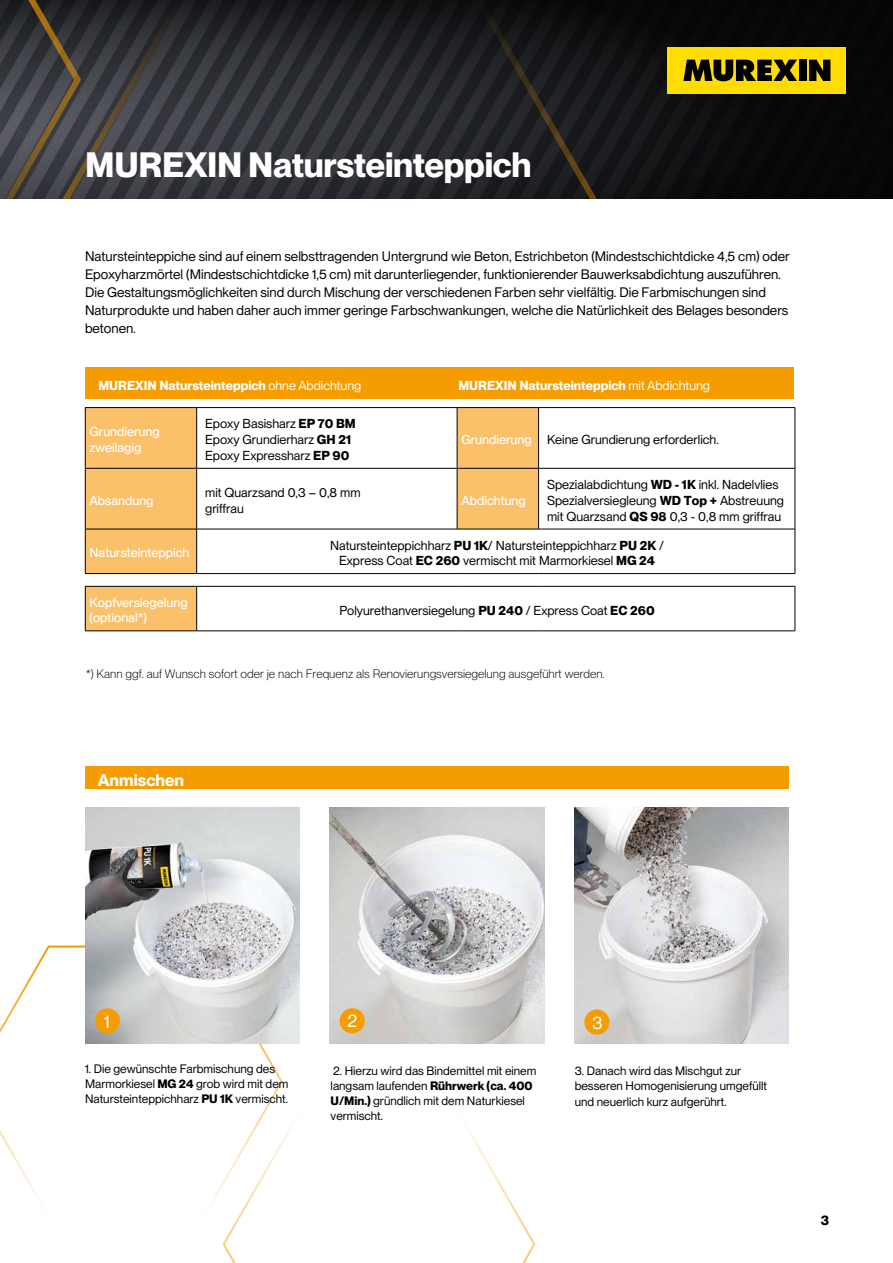
<style>
.page{position:relative;width:893px;height:1263px;background:#fff}
.page>*{position:absolute;margin:0;border:0;box-sizing:border-box;transform-origin:0 0}
.t1{font:700 34.5px "PP Neue Montreal";letter-spacing:-.01em;color:#fff}
.t2{font:17.7px "PP Neue Montreal";color:#fff}
.t3{font:700 16.5px "PP Neue Montreal";color:#fff}
.t4{font:13.5px/18px "PP Neue Montreal";color:#000}
.t5{font:700 13.5px "PP Neue Montreal";color:#000}
.t6{font:12.75px/15.8px "PP Neue Montreal";color:#000}
.t7{font:500 12.75px/15.8px "PP Neue Montreal";color:#fff}
.t8{font:700 12.75px "PP Neue Montreal";color:#fff}
.t9{font:12px/15px "PP Neue Montreal";color:#000}
.t10{font:300 12px "PP Neue Montreal";color:#000}
.s1{font-weight:400}
.s2{font-weight:700}
.s3{font-weight:500;color:#fff}
</style>
<div class="page">
<svg style="left:0;top:945px;width:284px;height:263px"></svg>
<svg style="left:221px;top:1107px;width:315px;height:156px"></svg>
<div style="left:85px;top:766px;width:704px;height:23px;background:#f59c00"></div>
<img style="left:85px;top:808px;width:214px;height:235px">
<img style="left:330px;top:808px;width:214px;height:235px">
<img style="left:575px;top:808px;width:214px;height:235px">
<div style="left:584px;top:1009px;width:25px;height:26px;background:#f59c00;border-radius:50%"></div>
<div style="left:340px;top:1008px;width:25px;height:25px;background:#f59c00;border-radius:50%"></div>
<div style="left:95px;top:1008px;width:25px;height:25px;background:#f59c00;border-radius:50%"></div>
<svg style="left:85px;top:408px;width:112px;height:223px;background:#f9c271"></svg>
<svg style="left:197px;top:408px;width:598px;height:60px"></svg>
<svg style="left:197px;top:469px;width:598px;height:162px"></svg>
<hr style="left:795px;top:529px;width:1px;height:44px;background:#000">
<hr style="left:795px;top:586px;width:1px;height:45px;background:#000">
<hr style="left:85px;top:407px;width:112px;height:1px;background:#000">
<hr style="left:85px;top:408px;width:1px;height:60px;background:#000">
<hr style="left:197px;top:407px;width:260px;height:1px;background:#000">
<hr style="left:196px;top:408px;width:1px;height:60px;background:#000">
<hr style="left:457px;top:407px;width:82px;height:1px;background:#000">
<hr style="left:457px;top:408px;width:1px;height:60px;background:#000">
<hr style="left:539px;top:407px;width:256px;height:1px;background:#000">
<hr style="left:538px;top:408px;width:1px;height:60px;background:#000">
<hr style="left:795px;top:408px;width:1px;height:60px;background:#000">
<hr style="left:85px;top:468px;width:112px;height:1px;background:#000">
<hr style="left:85px;top:468px;width:1px;height:61px;background:#000">
<hr style="left:197px;top:468px;width:260px;height:1px;background:#000">
<hr style="left:196px;top:468px;width:1px;height:61px;background:#000">
<hr style="left:457px;top:468px;width:82px;height:1px;background:#000">
<hr style="left:457px;top:468px;width:1px;height:61px;background:#000">
<hr style="left:539px;top:468px;width:256px;height:1px;background:#000">
<hr style="left:538px;top:468px;width:1px;height:61px;background:#000">
<hr style="left:795px;top:468px;width:1px;height:61px;background:#000">
<hr style="left:85px;top:529px;width:112px;height:1px;background:#000">
<hr style="left:85px;top:529px;width:1px;height:44px;background:#000">
<hr style="left:197px;top:529px;width:260px;height:1px;background:#000">
<hr style="left:196px;top:529px;width:1px;height:44px;background:#000">
<hr style="left:457px;top:529px;width:82px;height:1px;background:#000">
<hr style="left:539px;top:529px;width:256px;height:1px;background:#000">
<hr style="left:85px;top:586px;width:1px;height:45px;background:#000">
<hr style="left:196px;top:586px;width:1px;height:45px;background:#000">
<hr style="left:85px;top:631px;width:112px;height:1px;background:#000">
<hr style="left:197px;top:631px;width:260px;height:1px;background:#000">
<hr style="left:457px;top:631px;width:82px;height:1px;background:#000">
<hr style="left:539px;top:631px;width:256px;height:1px;background:#000">
<hr style="left:85px;top:573px;width:112px;height:1px;background:#000">
<hr style="left:197px;top:573px;width:260px;height:1px;background:#000">
<hr style="left:457px;top:573px;width:82px;height:1px;background:#000">
<hr style="left:539px;top:573px;width:256px;height:1px;background:#000">
<hr style="left:85px;top:586px;width:112px;height:1px;background:#000">
<hr style="left:197px;top:586px;width:260px;height:1px;background:#000">
<hr style="left:457px;top:586px;width:82px;height:1px;background:#000">
<hr style="left:539px;top:586px;width:256px;height:1px;background:#000">
<div style="left:86px;top:368px;width:708px;height:31px;background:#f59c00"></div>
<img style="left:633px;top:0;width:260px;height:198px">
<svg style="left:0;top:0;width:26px;height:198px;background:#3e3f43"></svg>
<svg style="left:26px;top:0;width:607px;height:198px;background:#2a2b2e"></svg>
<div style="left:668px;top:47px;width:178px;height:47px;background:#fd0"></div>
<div style="left:799px;top:60px;width:8px;height:21px;background:#000"></div>
<svg style="left:809px;top:60px;width:21px;height:21px"></svg>
<svg style="left:683px;top:60px;width:114px;height:21px"></svg>
<h1 class="t1" style="left:85px;top:144px;width:448px">MUREXIN Natursteinteppich</h1>
<p class="t4" style="left:85px;top:248px;width:706px">Natursteinteppiche sind auf einem selbsttragenden Untergrund wie Beton, Estrichbeton (Mindestschichtdicke 4,5 cm) oder Epoxyharzmörtel (Mindestschichtdicke 1,5 cm) mit darunterliegender, funktionierender Bauwerksabdichtung auszuführen.<br>Die Gestaltungsmöglichkeiten sind durch Mischung der verschiedenen Farben sehr vielfältig. Die Farbmischungen sind Naturprodukte und haben daher auch immer geringe Farbschwankungen, welche die Natürlichkeit des Belages besonders betonen.</p>
<p class="t8" style="left:98px;top:377px;width:264px">MUREXIN Natursteinteppich <span class="s1">ohne Abdichtung</span></p>
<p class="t8" style="left:458px;top:377px;width:253px">MUREXIN Natursteinteppich <span class="s1">mit Abdichtung</span></p>
<p class="t7" style="left:90px;top:424px;width:72px">Grundierung zweilagig</p>
<p class="t6" style="left:205px;top:416px;width:152px">Epoxy Basisharz <span class="s2">EP 70 BM<br></span>Epoxy Grundierharz <span class="s2">GH 21<br></span>Epoxy Expressharz <span class="s2">EP 90</span></p>
<p class="t6" style="left:461px;top:432px;width:259px"><span class="s3">Grundierung</span> Keine Grundierung erforderlich.</p>
<p class="t7" style="left:90px;top:492px;width:65px">Absandung</p>
<p class="t6" style="left:205px;top:484px;width:157px">mit Quarzsand 0,3 – 0,8 mm griffrau</p>
<p class="t7" style="left:461px;top:492px;width:66px">Abdichtung</p>
<p class="t6" style="left:547px;top:477px;width:238px">Spezialabdichtung <span class="s2">WD - 1K</span> inkl. Nadelvlies<br>Spezialversiegleung <span class="s2">WD Top +</span> Abstreuung mit Quarzsand <span class="s2">QS 98</span> 0,3 - 0,8 mm griffrau</p>
<p class="t7" style="left:90px;top:545px;width:101px">Natursteinteppich</p>
<p class="t6" style="left:330px;top:538px;width:335px;line-height:15.3px;text-align:center">Natursteinteppichharz <span class="s2">PU 1K</span>/ Natursteinteppichharz <span class="s2">PU 2K</span> /<br>Express Coat <span class="s2">EC 260</span> vermischt mit Marmorkiesel <span class="s2">MG 24</span></p>
<p class="t7" style="left:90px;top:595px;width:100px;line-height:15.3px">Kopfversiegelung (optional*)</p>
<p class="t6" style="left:339px;top:602px;width:317px">Polyurethanversiegelung <span class="s2">PU 240</span> / Express Coat <span class="s2">EC 260</span></p>
<p class="t10" style="left:86px;top:667px;width:520px">*) Kann ggf. auf Wunsch sofort oder je nach Frequenz als Renovierungsversiegelung ausgeführt werden.</p>
<p class="t3" style="left:98px;top:770px;width:88px">Anmischen</p>
<h2 class="t2" style="left:104px;top:1011px;width:7px">1</h2>
<h2 class="t2" style="left:347px;top:1010px;width:11px">2</h2>
<h2 class="t2" style="left:592px;top:1012px;width:12px">3</h2>
<p class="t9" style="left:85px;top:1061px;width:205px">1. Die gewünschte Farbmischung des<br>Marmorkiesel <span class="s2">MG 24</span> grob wird mit dem<br>Natursteinteppichharz <span class="s2">PU 1K</span> vermischt.</p>
<p class="t9" style="left:331px;top:1063px;width:207px">2. Hierzu wird das Bindemittel mit einem langsam laufenden <span class="s2">Rührwerk (ca. 400<br>U/Min.)</span> gründlich mit dem Naturkiesel vermischt.</p>
<p class="t9" style="left:575px;top:1063px;width:194px">3. Danach wird das Mischgut zur besseren Homogenisierung umgefüllt und neuerlich kurz aufgerührt.</p>
<p class="t5" style="left:821px;top:1212px;width:10px">3</p>
</div>
